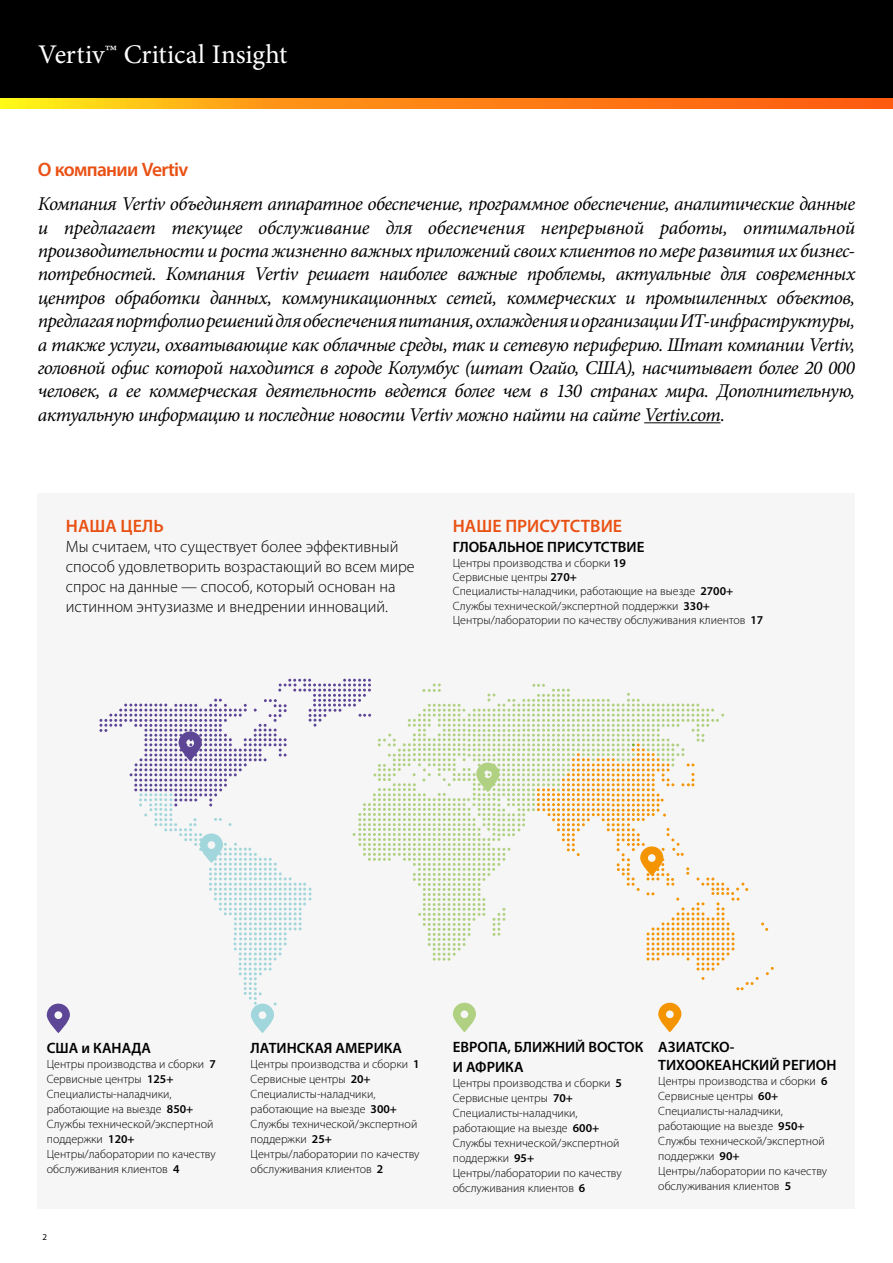
<style>
.page{position:relative;width:893px;height:1263px;background:#fff}
.page>*{position:absolute;margin:0;border:0;box-sizing:border-box;transform-origin:0 0}
.t1{font:27px "Minion Pro";letter-spacing:-.005em;color:#fff}
.t2{font:italic 19.5px/23.4px "Minion Pro";letter-spacing:-.035em;color:#000;text-align:justify}
.t3{font:600 19.5px "Myriad Pro";letter-spacing:-.035em;color:#e95114}
.t4{font:600 18px "Myriad Pro";color:#e95114}
.t5{font:300 16.5px/19.8px "Myriad Pro";color:#000}
.t6{font:600 15px/19.8px "Myriad Pro";color:#000}
.t7{font:300 12px/15px "Myriad Pro";color:#000}
.t8{font:9px "Myriad Pro";color:#000}
.s1{font-weight:600}
</style>
<div class="page">
<div style="left:0;top:0;width:893px;height:108px;background:#000"></div>
<svg style="left:0;top:98px;width:893px;height:11px;background:#ff8f14"></svg>
<hr style="left:644px;top:422px;width:76px;height:1px;background:#000">
<div style="left:38px;top:493px;width:817px;height:716px;background:#f6f6f6"></div>
<svg style="left:47px;top:1003px;width:23px;height:30px"></svg>
<svg style="left:99px;top:679px;width:675px;height:354px"></svg>
<h1 class="t1" style="left:38px;top:37px;width:251px">Vertiv™ Critical Insight</h1>
<h2 class="t3" style="left:38px;top:157px;width:152px">О компании Vertiv</h2>
<p class="t2" style="left:38px;top:192px;width:819px">Компания Vertiv объединяет аппаратное обеспечение, программное обеспечение, аналитические данные и предлагает текущее обслуживание для обеспечения непрерывной работы, оптимальной производительности и роста жизненно важных приложений своих клиентов по мере развития их бизнес&shy;потребностей. Компания Vertiv решает наиболее важные проблемы, актуальные для современных центров обработки данных, коммуникационных сетей, коммерческих и промышленных объектов, предлагая портфолио решений для обеспечения питания, охлаждения и организации ИТ-инфраструктуры, а также услуги, охватывающие как облачные среды, так и сетевую периферию. Штат компании Vertiv, головной офис которой находится в городе Колумбус (штат Огайо, США), насчитывает более 20 000 человек, а ее коммерческая деятельность ведется более чем в 130 странах мира. Дополнительную, актуальную информацию и последние новости Vertiv можно найти на сайте Vertiv.com.</p>
<h3 class="t4" style="left:66px;top:515px;width:99px">НАША ЦЕЛЬ</h3>
<h3 class="t5" style="left:66px;top:536px;width:350px">Мы считаем, что существует более эффективный способ удовлетворить возрастающий во всем мире спрос на данные — способ, который основан на истинном энтузиазме и внедрении инноваций.</h3>
<h3 class="t4" style="left:453px;top:515px;width:171px">НАШЕ ПРИСУТСТВИЕ</h3>
<p class="t6" style="left:453px;top:537px;width:193px">ГЛОБАЛЬНОЕ ПРИСУТСТВИЕ</p>
<p class="t7" style="left:453px;top:555px;width:312px;line-height:14.4px">Центры производства и сборки <span class="s1">19<br></span>Сервисные центры <span class="s1">270+<br></span>Специалисты-наладчики, работающие на выезде <span class="s1">2700+ </span>Службы технической/экспертной поддержки <span class="s1">330+ </span>Центры/лаборатории по качеству обслуживания клиентов <span class="s1">17</span></p>
<p class="t6" style="left:47px;top:1038px;width:106px">США и КАНАДА</p>
<p class="t7" style="left:47px;top:1056px;width:171px">Центры производства и сборки <span class="s1">7<br></span>Сервисные центры <span class="s1">125+<br></span>Специалисты-наладчики, работающие на выезде <span class="s1">850+<br></span>Службы технической/экспертной поддержки <span class="s1">120+<br></span>Центры/лаборатории по качеству обслуживания клиентов <span class="s1">4</span></p>
<p class="t8" style="left:43px;top:1231px;width:6px">2</p>
<p class="t6" style="left:251px;top:1038px;width:153px">ЛАТИНСКАЯ АМЕРИКА</p>
<p class="t7" style="left:251px;top:1057px;width:171px">Центры производства и сборки <span class="s1">1<br></span>Сервисные центры <span class="s1">20+<br></span>Специалисты-наладчики, работающие на выезде <span class="s1">300+<br></span>Службы технической/экспертной поддержки <span class="s1">25+<br></span>Центры/лаборатории по качеству обслуживания клиентов <span class="s1">2</span></p>
<p class="t6" style="left:453px;top:1037px;width:192px">ЕВРОПА, БЛИЖНИЙ ВОСТОК<br>И АФРИКА</p>
<p class="t7" style="left:453px;top:1075px;width:171px">Центры производства и сборки <span class="s1">5<br></span>Сервисные центры <span class="s1">70+<br></span>Специалисты-наладчики, работающие на выезде <span class="s1">600+<br></span>Службы технической/экспертной поддержки <span class="s1">95+<br></span>Центры/лаборатории по качеству обслуживания клиентов <span class="s1">6</span></p>
<p class="t6" style="left:658px;top:1038px;width:180px;line-height:18px">АЗИАТСКО-<br>ТИХООКЕАНСКИЙ РЕГИОН</p>
<p class="t7" style="left:658px;top:1074px;width:171px">Центры производства и сборки <span class="s1">6<br></span>Сервисные центры <span class="s1">60+<br></span>Специалисты-наладчики, работающие на выезде <span class="s1">950+<br></span>Службы технической/экспертной поддержки <span class="s1">90+<br></span>Центры/лаборатории по качеству обслуживания клиентов <span class="s1">5</span></p>
</div>
